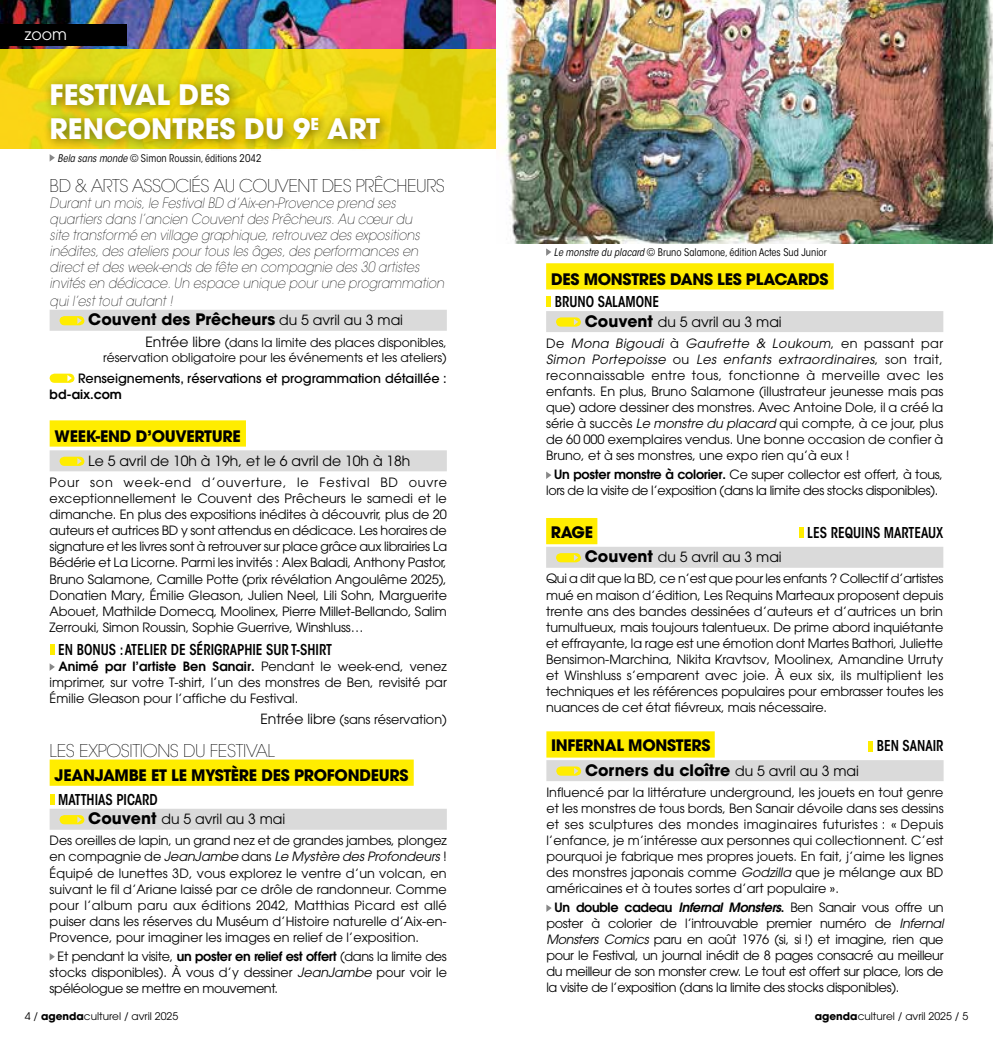
<style>
.page{position:relative;width:993px;height:1042px;background:#fff}
.page>*{position:absolute;margin:0;border:0;box-sizing:border-box;transform-origin:0 0}
.t1{font:700 28px/33.6px "ITC Avant Garde Pro";color:#fff}
.t2{font:200 17.5px "ITC Avant Garde Pro";letter-spacing:-.025em;color:#000}
.t3{font:700 15.75px "ITC Avant Garde Pro";letter-spacing:-.02em;color:#000}
.t4{font:700 15.75px "ITC Avant Garde Pro";color:#000}
.t5{font:15.75px "ITC Avant Garde Pro";color:#fff}
.t6{font:600 condensed 14.88px "ITC Avant Garde Std";color:#000;scale:.92 1}
.t7{font:italic 200 14px/16.1px "ITC Avant Garde Pro";color:#000;scale:.9 1}
.t8{font:14px "ITC Avant Garde Pro";color:#000}
.t9{font:12.78px/16.1px "ITC Avant Garde Pro";letter-spacing:-.01em;color:#000;text-align:justify}
.t10{font:500 12.78px "ITC Avant Garde Pro";letter-spacing:-.005em;color:#000}
.t11{font:600 12.78px "ITC Avant Garde Pro";letter-spacing:-.005em;color:#000}
.t12{font:12.25px/14.7px "ITC Avant Garde Pro";color:#000;text-align:right}
.t13{font:condensed 10.5px "ITC Avant Garde Std";color:#000}
.t14{font:10.5px "ITC Avant Garde Pro";color:#000}
.s1{font-style:italic}
.s2{font-weight:400;font-size:14px}
.s3{font-size:14px}
.s4{font-weight:600}
.s5{font-weight:700;font-size:15.75px}
.s6{font-weight:600;font-style:italic}
.s7{font-weight:700}
</style>
<div class="page">
<img style="left:0;top:0;width:496px;height:50px">
<div style="left:0;top:25px;width:126px;height:21px;background:#000"></div>
<div style="left:50px;top:310px;width:396px;height:21px;background:#dadada"></div>
<svg style="left:60px;top:316px;width:24px;height:9px"></svg>
<svg style="left:50px;top:374px;width:24px;height:9px"></svg>
<svg style="left:0;top:50px;width:496px;height:99px;background:#e7d30e"></svg>
<div style="left:43px;top:75px;width:349px;height:77px;background:#000;opacity:.5"></div>
<svg style="left:50px;top:154px;width:5px;height:7px"></svg>
<div style="left:50px;top:759px;width:363px;height:27px;background:#ffed00"></div>
<div style="left:50px;top:809px;width:396px;height:21px;background:#dadada"></div>
<div style="left:50px;top:794px;width:5px;height:11px;background:#ffed00"></div>
<svg style="left:60px;top:815px;width:24px;height:9px"></svg>
<svg style="left:50px;top:953px;width:5px;height:7px"></svg>
<div style="left:50px;top:420px;width:196px;height:27px;background:#ffed00"></div>
<div style="left:50px;top:450px;width:396px;height:21px;background:#dadada"></div>
<svg style="left:60px;top:457px;width:24px;height:9px"></svg>
<div style="left:50px;top:644px;width:5px;height:11px;background:#ffed00"></div>
<svg style="left:50px;top:663px;width:5px;height:8px"></svg>
<div style="left:546px;top:263px;width:287px;height:26px;background:#ffed00"></div>
<div style="left:546px;top:311px;width:397px;height:21px;background:#dadada"></div>
<div style="left:546px;top:296px;width:5px;height:11px;background:#ffed00"></div>
<svg style="left:556px;top:317px;width:24px;height:10px"></svg>
<svg style="left:546px;top:471px;width:5px;height:8px"></svg>
<div style="left:546px;top:518px;width:51px;height:26px;background:#ffed00"></div>
<div style="left:546px;top:547px;width:397px;height:21px;background:#dadada"></div>
<div style="left:798px;top:527px;width:5px;height:11px;background:#ffed00"></div>
<svg style="left:556px;top:553px;width:24px;height:9px"></svg>
<div style="left:546px;top:731px;width:168px;height:26px;background:#ffed00"></div>
<div style="left:546px;top:760px;width:397px;height:21px;background:#dadada"></div>
<div style="left:867px;top:740px;width:5px;height:11px;background:#ffed00"></div>
<svg style="left:556px;top:766px;width:25px;height:9px"></svg>
<svg style="left:546px;top:904px;width:5px;height:8px"></svg>
<img style="left:496px;top:0;width:496px;height:243px">
<svg style="left:546px;top:248px;width:5px;height:8px"></svg>
<p class="t5" style="left:25px;top:25px;width:44px">zoom</p>
<h1 class="t1" style="left:50px;top:78px;width:332px">FESTIVAL DES<br>RENCONTRES DU 9<sup>E</sup> ART</h1>
<p class="t13" style="left:57px;top:151px;width:205px"><span class="s1">Bela sans monde</span> © Simon Roussin, éditions 2042</p>
<h2 class="t2" style="left:50px;top:174px;width:396px">BD &amp; ARTS ASSOCIÉS AU COUVENT DES PRÊCHEURS</h2>
<p class="t7" style="left:50px;top:195px;width:440px">Durant un mois, le Festival BD d’Aix-en-Provence prend ses quartiers dans l’ancien Couvent des Prêcheurs. Au cœur du<br>site transformé en village graphique, retrouvez des expositions inédites, des ateliers pour tous les âges, des performances en direct et des week-ends de fête en compagnie des 30 artistes invités en dédicace. Un espace unique pour une programmation</p>
<p class="t7" style="left:50px;top:293px;width:138px">qui l’est tout autant !</p>
<p class="t4" style="left:88px;top:309px;width:316px">Couvent des Prêcheurs <span class="s2">du 5 avril au 3 mai</span></p>
<p class="t12" style="left:103px;top:335px;width:345px"><span class="s3">Entrée libre</span> (dans la limite des places disponibles, réservation obligatoire pour les événements et les ateliers)</p>
<p class="t10" style="left:78px;top:370px;width:370px">Renseignements, réservations et programmation détaillée :</p>
<p class="t11" style="left:50px;top:386px;width:74px">bd-aix.com</p>
<p class="t3" style="left:55px;top:425px;width:187px">WEEK-END D’OUVERTURE</p>
<p class="t8" style="left:88px;top:452px;width:323px">Le 5 avril de 10h à 19h, et le 6 avril de 10h à 18h</p>
<p class="t9" style="left:50px;top:474px;width:399px">Pour son week-end d’ouverture, le Festival BD ouvre exceptionnellement le Couvent des Prêcheurs le samedi et le dimanche. En plus des expositions inédites à découvrir, plus de 20 auteurs et autrices BD y sont attendus en dédicace. Les horaires de signature et les livres sont à retrouver sur place grâce aux librairies La Bédérie et La Licorne. Parmi les invités : Alex Baladi, Anthony Pastor, Bruno Salamone, Camille Potte (prix révélation Angoulême 2025), Donatien Mary, Émilie Gleason, Julien Neel, Lili Sohn, Marguerite Abouet, Mathilde Domecq, Moolinex, Pierre Millet-Bellando, Salim Zerrouki, Simon Roussin, Sophie Guerrive, Winshluss…</p>
<p class="t6" style="left:58px;top:640px;width:299px">EN BONUS : ATELIER DE SÉRIGRAPHIE SUR T-SHIRT</p>
<p class="t9" style="left:50px;top:658px;width:398px;text-indent:9px"><span class="s4">Animé par l’artiste Ben Sanair.</span> Pendant le week-end, venez imprimer, sur votre T-shirt, l’un des monstres de Ben, revisité par Émilie Gleason pour l’affiche du Festival.</p>
<p class="t9" style="left:260px;top:711px;width:188px"><span class="s3">Entrée libre</span> (sans réservation)</p>
<h2 class="t2" style="left:50px;top:739px;width:227px">LES EXPOSITIONS DU FESTIVAL</h2>
<p class="t3" style="left:55px;top:764px;width:355px">JEANJAMBE ET LE MYSTÈRE DES PROFONDEURS</p>
<p class="t6" style="left:58px;top:790px;width:109px">MATTHIAS PICARD</p>
<p class="t8" style="left:88px;top:810px;width:198px"><span class="s5">Couvent</span> du 5 avril au 3 mai</p>
<p class="t9" style="left:50px;top:832px;width:399px">Des oreilles de lapin, un grand nez et de grandes jambes, plongez en compagnie de <span class="s1">JeanJambe</span> dans <span class="s1">Le Mystère des Profondeurs</span> !<br>Équipé de lunettes 3D, vous explorez le ventre d’un volcan, en suivant le fil d’Ariane laissé par ce drôle de randonneur. Comme pour l’album paru aux éditions 2042, Matthias Picard est allé puiser dans les réserves du Muséum d’Histoire naturelle d’Aix-en-Provence, pour imaginer les images en relief de l’exposition.</p>
<p class="t9" style="left:50px;top:947px;width:399px;text-indent:8px">Et pendant la visite, <span class="s4">un poster en relief est offert</span> (dans la limite des stocks disponibles). À vous d’y dessiner <span class="s1">JeanJambe</span> pour voir le spéléologue se mettre en mouvement.</p>
<p class="t13" style="left:553px;top:246px;width:274px"><span class="s1">Le monstre du placard</span> © Bruno Salamone, édition Actes Sud Junior</p>
<p class="t3" style="left:551px;top:268px;width:279px">DES MONSTRES DANS LES PLACARDS</p>
<p class="t6" style="left:554px;top:293px;width:115px">BRUNO SALAMONE</p>
<p class="t8" style="left:584px;top:313px;width:198px"><span class="s5">Couvent</span> du 5 avril au 3 mai</p>
<p class="t9" style="left:546px;top:335px;width:398px">De <span class="s1">Mona Bigoudi</span> à <span class="s1">Gaufrette &amp; Loukoum</span>, en passant par <span class="s1">Simon Portepoisse</span> ou <span class="s1">Les enfants extraordinaires</span>, son trait, reconnaissable entre tous, fonctionne à merveille avec les enfants. En plus, Bruno Salamone (illustrateur jeunesse mais pas que) adore dessiner des monstres. Avec Antoine Dole, il a créé la série à succès <span class="s1">Le monstre du placard</span> qui compte, à ce jour, plus de 60 000 exemplaires vendus. Une bonne occasion de confier à Bruno, et à ses monstres, une expo rien qu’à eux !</p>
<p class="t9" style="left:546px;top:466px;width:398px;text-indent:8px"><span class="s4">Un poster monstre à colorier.</span> Ce super collector est offert, à tous, lors de la visite de l’exposition (dans la limite des stocks disponibles).</p>
<p class="t3" style="left:550px;top:522px;width:44px">RAGE</p>
<p class="t6" style="left:807px;top:523px;width:149px">LES REQUINS MARTEAUX</p>
<p class="t8" style="left:584px;top:548px;width:198px"><span class="s5">Couvent</span> du 5 avril au 3 mai</p>
<p class="t9" style="left:546px;top:570px;width:398px">Qui a dit que la BD, ce n’est que pour les enfants ? Collectif d’artistes mué en maison d’édition, Les Requins Marteaux proposent depuis trente ans des bandes dessinées d’auteurs et d’autrices un brin tumultueux, mais toujours talentueux. De prime abord inquiétante et effrayante, la rage est une émotion dont Martes Bathori, Juliette Bensimon-Marchina, Nikita Kravtsov, Moolinex, Amandine Urruty et Winshluss s’emparent avec joie. À eux six, ils multiplient les techniques et les références populaires pour embrasser toutes les nuances de cet état fiévreux, mais nécessaire.</p>
<p class="t3" style="left:551px;top:735px;width:161px">INFERNAL MONSTERS</p>
<p class="t6" style="left:876px;top:737px;width:74px">BEN SANAIR</p>
<p class="t4" style="left:585px;top:759px;width:275px">Corners du cloître <span class="s2">du 5 avril au 3 mai</span></p>
<p class="t9" style="left:546px;top:784px;width:398px">Influencé par la littérature underground, les jouets en tout genre et les monstres de tous bords, Ben Sanair dévoile dans ses dessins et ses sculptures des mondes imaginaires futuristes : « Depuis l’enfance, je m’intéresse aux personnes qui collectionnent. C’est pourquoi je fabrique mes propres jouets. En fait, j’aime les lignes des monstres japonais comme <span class="s1">Godzilla</span> que je mélange aux BD américaines et à toutes sortes d’art populaire ».</p>
<p class="t9" style="left:546px;top:899px;width:398px;text-indent:8px"><span class="s4">Un double cadeau</span> <span class="s6">Infernal Monsters</span><span class="s4">.</span> Ben Sanair vous offre un poster à colorier de l’introuvable premier numéro de <span class="s1">Infernal Monsters Comics</span> paru en août 1976 (si, si !) et imagine, rien que pour le Festival, un journal inédit de 8 pages consacré au meilleur du meilleur de son monster crew. Le tout est offert sur place, lors de la visite de l’exposition (dans la limite des stocks disponibles).</p>
<p class="t14" style="left:25px;top:1009px;width:155px">4 / <span class="s7">agenda</span>culturel / avril 2025</p>
<p class="t14" style="left:814px;top:1009px;width:155px"><span class="s7">agenda</span>culturel / avril 2025 / 5</p>
</div>
